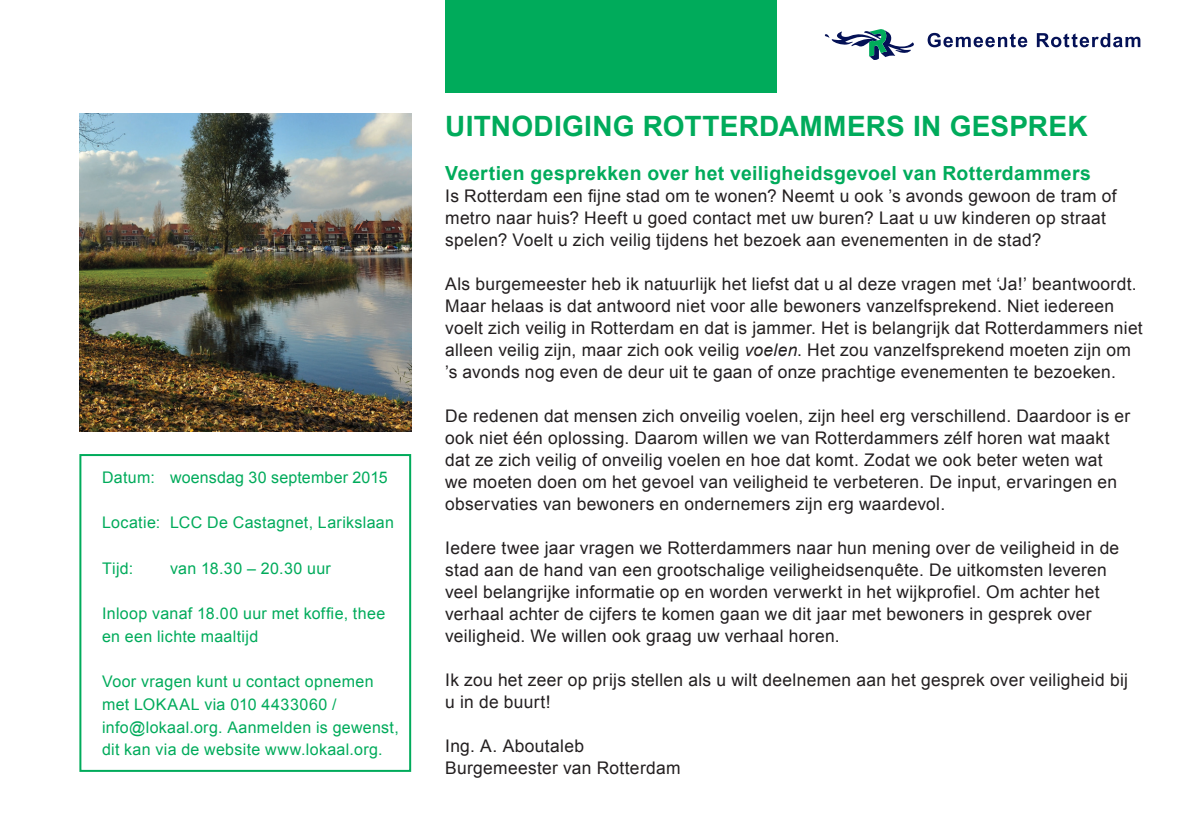
<style>
.page{position:relative;width:1191px;height:840px;background:#fff}
.page>*{position:absolute;margin:0;border:0;box-sizing:border-box;transform-origin:0 0}
.t1{font:700 28px "Arial";letter-spacing:.01em;color:#00ab5b}
.t2{font:700 19.4px "Arial";letter-spacing:.02em;color:#00ab5b}
.t3{font:17.4px/22px "Arial";letter-spacing:.02em;color:#231f20}
.t4{font:16px/22.6px "Arial";letter-spacing:.02em;color:#00ab5b}
.s1{font-style:italic}
</style>
<div class="page">
<div style="left:445px;top:0;width:332px;height:92px;background:#00ab5b"></div>
<svg style="left:824px;top:29px;width:90px;height:31px"></svg>
<svg style="left:927px;top:33px;width:100px;height:14px"></svg>
<svg style="left:1036px;top:33px;width:104px;height:14px"></svg>
<div style="left:79px;top:454px;width:332px;height:317px;border:2px solid #00ab5b"></div>
<img style="left:80px;top:113px;width:331px;height:318px">
<p class="t4" style="left:102px;top:465px;width:287px">Datum: woensdag 30 september 2015</p>
<p class="t4" style="left:102px;top:511px;width:293px">Locatie: LCC De Castagnet, Larikslaan</p>
<p class="t4" style="left:102px;top:556px;width:33px">Tijd:</p>
<p class="t4" style="left:170px;top:556px;width:162px">van 18.30 – 20.30 uur</p>
<p class="t4" style="left:102px;top:602px;width:285px">Inloop vanaf 18.00 uur met koffie, thee en een lichte maaltijd</p>
<p class="t4" style="left:102px;top:670px;width:298px">Voor vragen kunt u contact opnemen met LOKAAL via 010 4433060 / info@lokaal.org. Aanmelden is gewenst, dit kan via de website www.lokaal.org.</p>
<h1 class="t1" style="left:445px;top:107px;width:237px">Uitnodiging ROTT</h1>
<h1 class="t1" style="left:719px;top:107px;width:369px">ERDAMMERS IN GESPREK</h1>
<p class="t2" style="left:445px;top:160px;width:647px">Veertien gesprekken over het veiligheidsgevoel van Rotterdammers</p>
<p class="t3" style="left:445px;top:184px;width:673px">Is Rotterdam een fijne stad om te wonen? Neemt u ook ’s avonds gewoon de tram of metro naar huis? Heeft u goed contact met uw buren? Laat u uw kinderen op straat spelen? Voelt u zich veilig tijdens het bezoek aan evenementen in de stad?</p>
<p class="t3" style="left:445px;top:272px;width:699px">Als burgemeester heb ik natuurlijk het liefst dat u al deze vragen met ‘Ja!’ beantwoordt.<br>Maar helaas is dat antwoord niet voor alle bewoners vanzelfsprekend. Niet iedereen voelt zich veilig in Rotterdam en dat is jammer. Het is belangrijk dat Rotterdammers niet alleen veilig zijn, maar zich ook veilig <span class="s1">voelen</span>. Het zou vanzelfsprekend moeten zijn om ’s avonds nog even de deur uit te gaan of onze prachtige evenementen te bezoeken.</p>
<p class="t3" style="left:445px;top:404px;width:686px">De redenen dat mensen zich onveilig voelen, zijn heel erg verschillend. Daardoor is er ook niet één oplossing. Daarom willen we van Rotterdammers zélf horen wat maakt dat ze zich veilig of onveilig voelen en hoe dat komt. Zodat we ook beter weten wat<br>we moeten doen om het gevoel van veiligheid te verbeteren. De input, ervaringen en observaties van bewoners en ondernemers zijn erg waardevol.</p>
<p class="t3" style="left:445px;top:536px;width:675px">Iedere twee jaar vragen we Rotterdammers naar hun mening over de veiligheid in de stad aan de hand van een grootschalige veiligheidsenquête. De uitkomsten leveren veel belangrijke informatie op en worden verwerkt in het wijkprofiel. Om achter het verhaal achter de cijfers te komen gaan we dit jaar met bewoners in gesprek over veiligheid. We willen ook graag uw verhaal horen.</p>
<p class="t3" style="left:445px;top:668px;width:684px">Ik zou het zeer op prijs stellen als u wilt deelnemen aan het gesprek over veiligheid bij u in de buurt!</p>
<p class="t3" style="left:445px;top:734px;width:237px">Ing. A. Aboutaleb<br>Burgemeester van Rotterdam</p>
</div>
